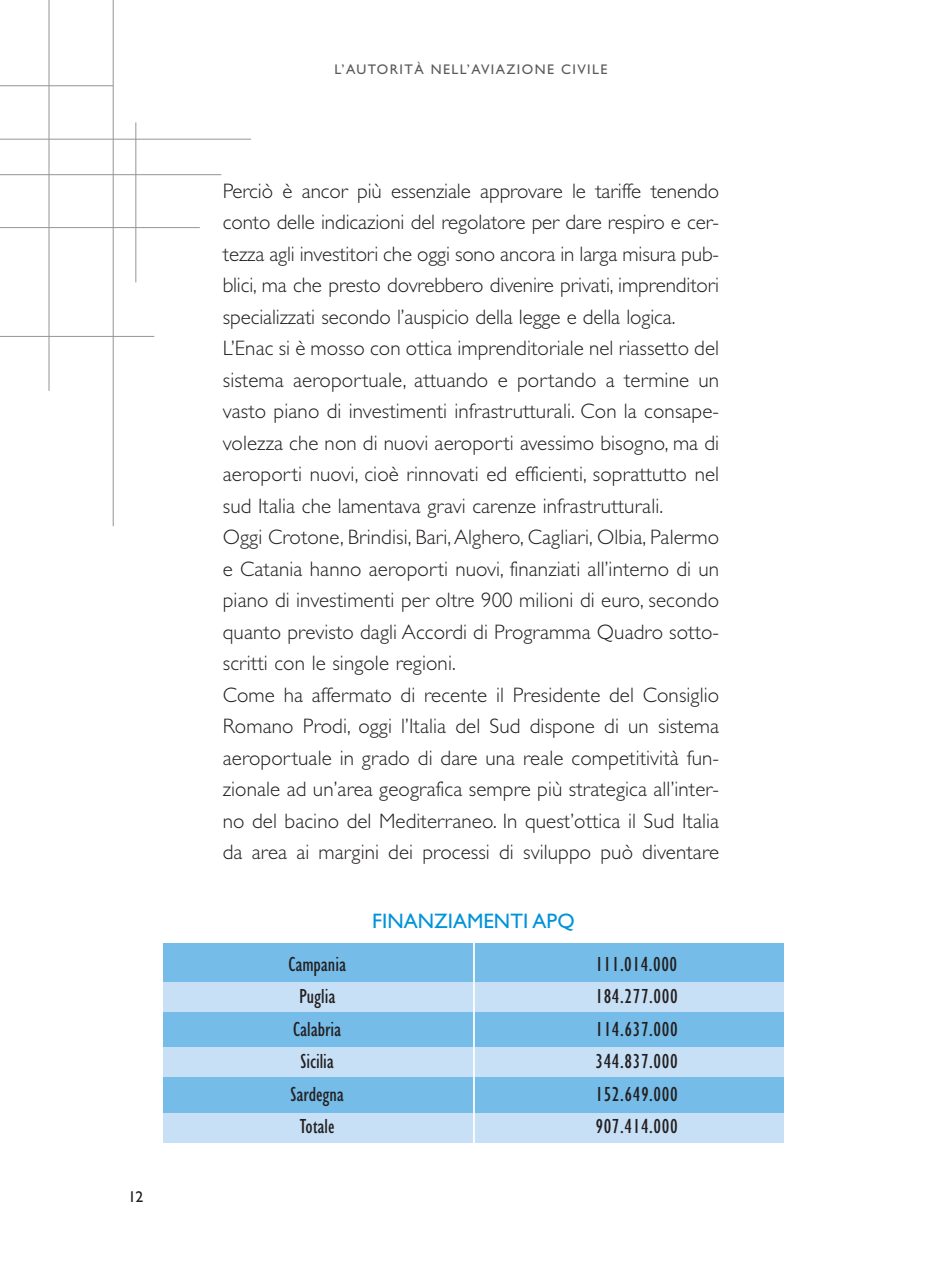
<style>
.page{position:relative;width:943px;height:1265px;background:#fff}
.page>*{position:absolute;margin:0;border:0;box-sizing:border-box;transform-origin:0 0}
.t1{font:300 21px/31.5px "Gill Sans";letter-spacing:.005em;color:#231f20}
.t2{font:condensed 21px "Gill Sans";letter-spacing:.03em;color:#231f20}
.t3{font:condensed 21px "Gill Sans";color:#231f20}
.t4{font:21px "Gill Sans";color:#0093d8}
.t5{font:condensed 21px "Gill Sans";letter-spacing:.025em;color:#231f20}
.t6{font:15.75px "Gill Sans";color:#231f20}
.t7{font:14px "Gill Sans";letter-spacing:.1em;color:#58595b}
</style>
<div class="page">
<hr style="left:113px;top:1px;width:1px;height:525px;background:#939598">
<hr style="left:135px;top:122px;width:1px;height:160px;background:#939598">
<hr style="left:0;top:227px;width:200px;height:1px;background:#939598">
<hr style="left:0;top:336px;width:154px;height:1px;background:#939598">
<hr style="left:0;top:174px;width:221px;height:1px;background:#939598">
<hr style="left:0;top:139px;width:251px;height:1px;background:#939598">
<hr style="left:0;top:85px;width:113px;height:1px;background:#939598">
<hr style="left:49px;top:1px;width:1px;height:390px;background:#939598">
<div style="left:163px;top:943px;width:620px;height:196px;background:#75bce8"></div>
<div style="left:163px;top:1113px;width:620px;height:30px;background:#c7e0f5"></div>
<div style="left:163px;top:1047px;width:620px;height:29px;background:#c7e0f5"></div>
<div style="left:163px;top:982px;width:620px;height:30px;background:#c7e0f5"></div>
<hr style="left:473px;top:939px;width:2px;height:211px;background:#fff">
<p class="t6" style="left:128px;top:1191px;width:16px">12</p>
<p class="t7" style="left:334px;top:64px;width:274px">L’AUTORITÀ NELL’AVIAZIONE CIVILE</p>
<p class="t1" style="left:223px;top:177px;width:498px">Perciò è ancor più essenziale approvare le tariffe tenendo conto delle indicazioni del regolatore per dare respiro e cer&shy;tezza agli investitori che oggi sono ancora in larga misura pub&shy;blici, ma che presto dovrebbero divenire privati, imprenditori specializzati secondo l’auspicio della legge e della logica.<br>L’Enac si è mosso con ottica imprenditoriale nel riassetto del sistema aeroportuale, attuando e portando a termine un vasto piano di investimenti infrastrutturali. Con la consape&shy;volezza che non di nuovi aeroporti avessimo bisogno, ma di aeroporti nuovi, cioè rinnovati ed efficienti, soprattutto nel sud Italia che lamentava gravi carenze infrastrutturali.<br>Oggi Crotone, Brindisi, Bari,Alghero, Cagliari, Olbia, Palermo e Catania hanno aeroporti nuovi, finanziati all’interno di un piano di investimenti per oltre 900 milioni di euro, secondo quanto previsto dagli Accordi di Programma Quadro sotto&shy;scritti con le singole regioni.<br>Come ha affermato di recente il Presidente del Consiglio Romano Prodi, oggi l’Italia del Sud dispone di un sistema aeroportuale in grado di dare una reale competitività fun&shy;zionale ad un’area geografica sempre più strategica all’inter&shy;no del bacino del Mediterraneo. In quest’ottica il Sud Italia da area ai margini dei processi di sviluppo può diventare</p>
<p class="t4" style="left:372px;top:914px;width:204px">FINANZIAMENTI APQ</p>
<p class="t3" style="left:288px;top:957px;width:59px">Campania</p>
<p class="t5" style="left:595px;top:957px;width:83px">111.014.000</p>
<p class="t3" style="left:299px;top:989px;width:38px">Puglia</p>
<p class="t2" style="left:595px;top:989px;width:84px">184.277.000</p>
<p class="t3" style="left:293px;top:1021px;width:49px">Calabria</p>
<p class="t2" style="left:595px;top:1021px;width:84px">114.637.000</p>
<p class="t3" style="left:300px;top:1054px;width:35px">Sicilia</p>
<p class="t2" style="left:595px;top:1054px;width:84px">344.837.000</p>
<p class="t3" style="left:290px;top:1086px;width:55px">Sardegna</p>
<p class="t2" style="left:595px;top:1086px;width:84px">152.649.000</p>
<p class="t3" style="left:300px;top:1119px;width:36px">Totale</p>
<p class="t2" style="left:595px;top:1119px;width:84px">907.414.000</p>
</div>
